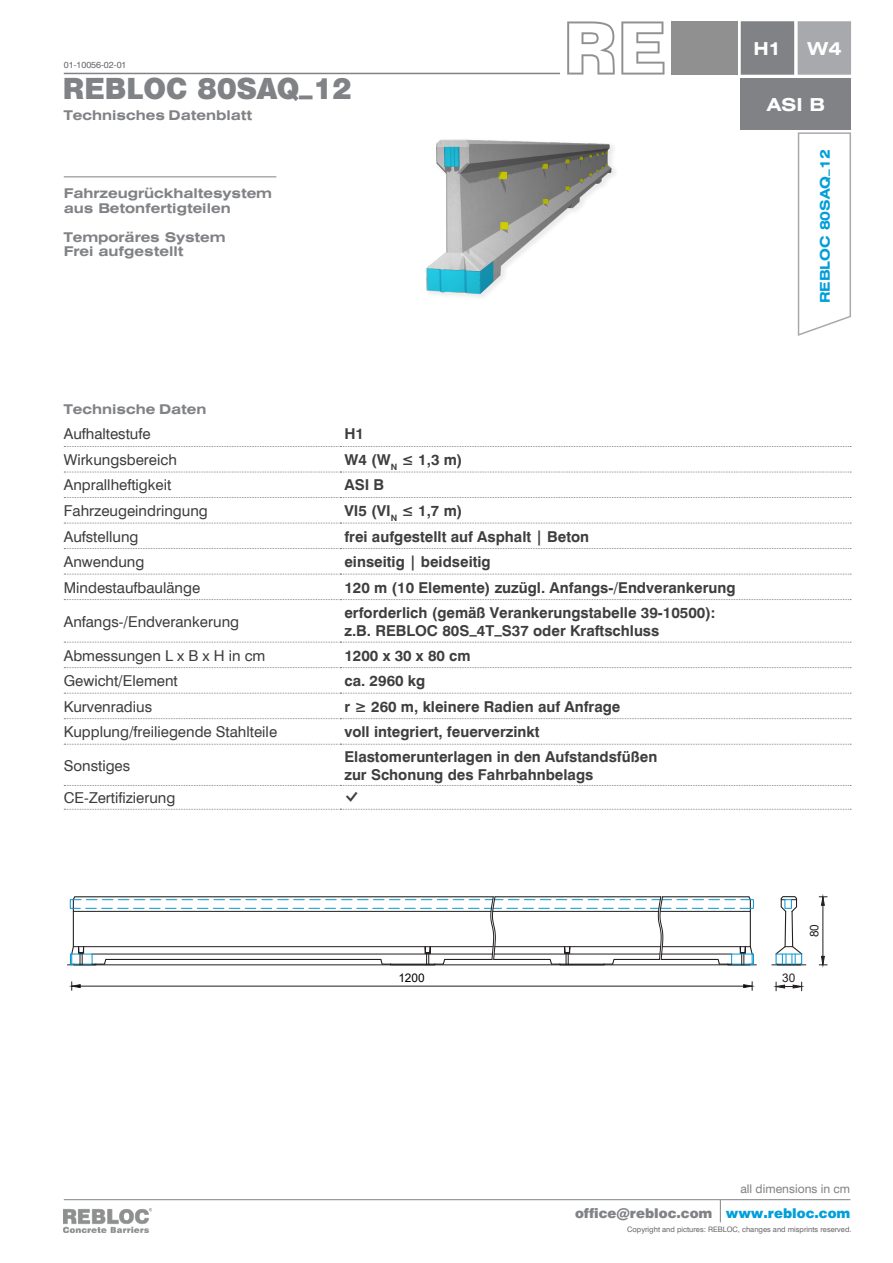
<style>
.page{position:relative;width:893px;height:1263px;background:#fff}
.page>*{position:absolute;margin:0;border:0;box-sizing:border-box;transform-origin:0 0}
.t1{font:27px "Swiss 721 BT Black No 2";color:#808285}
.t2{font:700 expanded 18px "Swiss 721 BT";color:#fff}
.t3{font:700 15px "Swiss 721 BT";color:#3e3e3f}
.t4{font:15px "Swiss 721 BT";color:#3e3e3f}
.t5{font:700 expanded 13.5px "Swiss 721 BT";color:#808285}
.t6{font:900 13.5px "Swiss 721 BT";color:#808285}
.t7{font:700 expanded 13.5px "Swiss 721 BT";color:#009fda}
.t8{font:12px "Swiss 721 BT";color:#808285}
.t9{font:11.85px "Arial";color:#000}
.t10{font:11.85px "Arial";color:#231f20}
.t11{font:9px "Swiss 721 BT";color:#67676a}
.t12{font:7.5px "Swiss 721 BT";color:#67676a}
.s1{color:#009fda}
</style>
<div class="page">
<hr style="left:64px;top:1199px;width:786px;height:1px;background:#808285">
<svg style="left:720px;top:1200px;width:1px;height:22px"></svg>
<img style="left:64px;top:1208px;width:87px;height:24px">
<div style="left:734px;top:1178px;width:122px;height:22px;background:#fff"></div>
<svg style="left:797px;top:132px;width:54px;height:204px"></svg>
<svg style="left:64px;top:446px;width:787px;height:1px"></svg>
<svg style="left:64px;top:472px;width:787px;height:1px"></svg>
<svg style="left:64px;top:497px;width:787px;height:1px"></svg>
<svg style="left:64px;top:523px;width:787px;height:1px"></svg>
<svg style="left:64px;top:548px;width:787px;height:1px"></svg>
<svg style="left:64px;top:574px;width:787px;height:1px"></svg>
<svg style="left:64px;top:599px;width:787px;height:1px"></svg>
<svg style="left:64px;top:642px;width:787px;height:1px"></svg>
<svg style="left:64px;top:667px;width:787px;height:1px"></svg>
<svg style="left:64px;top:693px;width:787px;height:1px"></svg>
<svg style="left:64px;top:718px;width:787px;height:1px"></svg>
<svg style="left:64px;top:744px;width:787px;height:1px"></svg>
<svg style="left:64px;top:809px;width:787px;height:1px"></svg>
<img style="left:426px;top:139px;width:190px;height:158px">
<div style="left:741px;top:78px;width:110px;height:51px;background:#808285"></div>
<hr style="left:64px;top:73px;width:496px;height:1px;background:#808285">
<div style="left:671px;top:21px;width:66px;height:54px;background:#8f908f"></div>
<svg style="left:621px;top:21px;width:43px;height:54px"></svg>
<svg style="left:567px;top:21px;width:48px;height:54px"></svg>
<div style="left:741px;top:22px;width:52px;height:52px;background:#808285"></div>
<div style="left:741px;top:21px;width:53px;height:54px;border:2px solid #808285"></div>
<div style="left:798px;top:22px;width:52px;height:52px;background:#a8a9ad"></div>
<div style="left:798px;top:21px;width:53px;height:54px;border:2px solid #a8a9ad"></div>
<hr style="left:64px;top:176px;width:212px;height:1px;background:#808285">
<svg style="left:67px;top:894px;width:761px;height:98px"></svg>
<svg style="left:64px;top:785px;width:787px;height:1px"></svg>
<p class="t11" style="left:64px;top:59px;width:64px">01-10056-02-01</p>
<p class="t1" style="left:63px;top:70px;width:291px">REBLOC 80SAQ_12</p>
<p class="t5" style="left:64px;top:107px;width:190px">Technisches Datenblatt</p>
<p class="t5" style="left:64px;top:185px;width:210px">Fahrzeugrückhaltesystem</p>
<p class="t5" style="left:64px;top:200px;width:168px">aus Betonfertigteilen</p>
<p class="t5" style="left:64px;top:229px;width:163px">Temporäres System</p>
<p class="t5" style="left:64px;top:243px;width:121px">Frei aufgestellt</p>
<p class="t2" style="left:754px;top:38px;width:29px">H1</p>
<p class="t2" style="left:807px;top:38px;width:35px">W4</p>
<p class="t2" style="left:767px;top:93px;width:59px">ASI B</p>
<p class="t7" style="left:817px;top:303px;width:155px;rotate:-90deg">REBLOC 80SAQ_12</p>
<p class="t5" style="left:64px;top:401px;width:144px">Technische Daten</p>
<p class="t4" style="left:64px;top:425px;width:88px">Aufhaltestufe</p>
<p class="t3" style="left:344px;top:425px;width:21px">H1</p>
<p class="t4" style="left:64px;top:450px;width:115px">Wirkungsbereich</p>
<p class="t3" style="left:344px;top:450px;width:120px">W4 (W<sub>N</sub> ≤ 1,3 m)</p>
<p class="t4" style="left:64px;top:476px;width:109px">Anprallheftigkeit</p>
<p class="t3" style="left:344px;top:476px;width:41px">ASI B</p>
<p class="t4" style="left:64px;top:501px;width:146px">Fahrzeugeindringung</p>
<p class="t3" style="left:344px;top:501px;width:120px">VI5 (VI<sub>N</sub> ≤ 1,7 m)</p>
<p class="t4" style="left:64px;top:527px;width:76px">Aufstellung</p>
<p class="t3" style="left:344px;top:527px;width:246px">frei aufgestellt auf Asphalt | Beton</p>
<p class="t4" style="left:64px;top:553px;width:82px">Anwendung</p>
<p class="t3" style="left:344px;top:553px;width:148px">einseitig | beidseitig</p>
<p class="t4" style="left:64px;top:578px;width:138px">Mindestaufbaulänge</p>
<p class="t3" style="left:344px;top:578px;width:393px">120 m (10 Elemente) zuzügl. Anfangs-/Endverankerung</p>
<p class="t4" style="left:64px;top:612px;width:177px">Anfangs-/Endverankerung</p>
<p class="t3" style="left:344px;top:603px;width:373px">erforderlich (gemäß Verankerungstabelle 39-10500):</p>
<p class="t3" style="left:344px;top:621px;width:316px">z.B. REBLOC 80S_4T_S37 oder Kraftschluss</p>
<p class="t4" style="left:64px;top:646px;width:203px">Abmessungen L x B x H in cm</p>
<p class="t3" style="left:344px;top:646px;width:128px">1200 x 30 x 80 cm</p>
<p class="t4" style="left:64px;top:672px;width:116px">Gewicht/Element</p>
<p class="t3" style="left:344px;top:672px;width:82px">ca. 2960 kg</p>
<p class="t4" style="left:64px;top:697px;width:90px">Kurvenradius</p>
<p class="t3" style="left:344px;top:697px;width:278px">r ≥ 260 m, kleinere Radien auf Anfrage</p>
<p class="t4" style="left:64px;top:723px;width:215px">Kupplung/freiliegende Stahlteile</p>
<p class="t3" style="left:344px;top:723px;width:197px">voll integriert, feuerverzinkt</p>
<p class="t4" style="left:64px;top:756px;width:68px">Sonstiges</p>
<p class="t3" style="left:344px;top:747px;width:314px">Elastomerunterlagen in den Aufstandsfüßen</p>
<p class="t3" style="left:344px;top:765px;width:250px">zur Schonung des Fahrbahnbelags</p>
<p class="t4" style="left:64px;top:788px;width:113px">CE-Zertifizierung</p>
<p class="t10" style="left:806px;top:937px;width:15px;rotate:-90deg">80</p>
<p class="t9" style="left:398px;top:969px;width:28px">1200</p>
<p class="t10" style="left:782px;top:970px;width:15px">30</p>
<p class="t8" style="left:740px;top:1182px;width:111px">all dimensions in cm</p>
<p class="t6" style="left:575px;top:1205px;width:277px">office@rebloc.com <span class="s1">www.rebloc.com</span></p>
<p class="t12" style="left:627px;top:1225px;width:226px">Copyright and pictures: REBLOC, changes and misprints reserved.</p>
</div>
